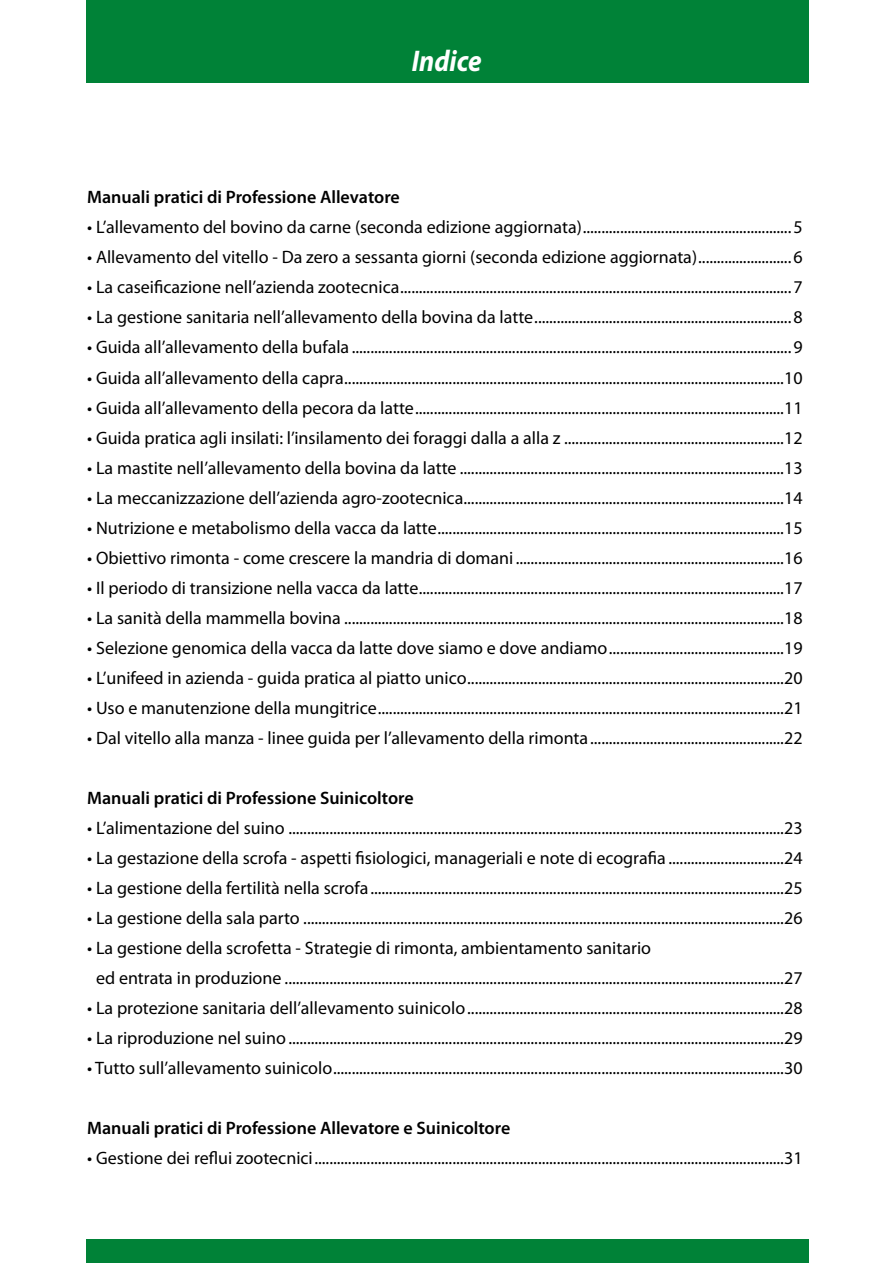
<style>
.page{position:relative;width:893px;height:1263px;background:#fff}
.page>*{position:absolute;margin:0;border:0;box-sizing:border-box;transform-origin:0 0}
.t1{font:italic 700 30px "Myriad Pro";color:#fff;scale:.9 1}
.t2{font:18px/30px "Myriad Pro";color:#000}
.t3{font:600 18px "Myriad Pro";color:#000}
</style>
<div class="page">
<div style="left:86px;top:0;width:723px;height:83px;background:#008237"></div>
<div style="left:86px;top:1239px;width:723px;height:24px;background:#008237"></div>
<h1 class="t1" style="left:412px;top:41px;width:79px">Indice</h1>
<p class="t3" style="left:87px;top:187px;width:314px">Manuali pratici di Professione Allevatore</p>
<p class="t2" style="left:87px;top:212px;width:717px">• L’allevamento del bovino da carne (seconda edizione aggiornata)........................................................5</p>
<p class="t2" style="left:87px;top:242px;width:717px">• Allevamento del vitello - Da zero a sessanta giorni (seconda edizione aggiornata).........................6</p>
<p class="t2" style="left:87px;top:272px;width:717px">• La caseificazione nell’azienda zootecnica.........................................................................................................7</p>
<p class="t2" style="left:87px;top:302px;width:717px">• La gestione sanitaria nell’allevamento della bovina da latte.....................................................................8</p>
<p class="t2" style="left:87px;top:332px;width:717px">• Guida all’allevamento della bufala ......................................................................................................................9</p>
<p class="t2" style="left:87px;top:362px;width:717px">• Guida all’allevamento della capra......................................................................................................................10</p>
<p class="t2" style="left:87px;top:392px;width:717px">• Guida all’allevamento della pecora da latte...................................................................................................11</p>
<p class="t2" style="left:87px;top:422px;width:717px">• Guida pratica agli insilati: l’insilamento dei foraggi dalla a alla z ...........................................................12</p>
<p class="t2" style="left:87px;top:452px;width:717px">• La mastite nell’allevamento della bovina da latte .......................................................................................13</p>
<p class="t2" style="left:87px;top:482px;width:717px">• La meccanizzazione dell’azienda agro-zootecnica......................................................................................14</p>
<p class="t2" style="left:87px;top:512px;width:717px">• Nutrizione e metabolismo della vacca da latte.............................................................................................15</p>
<p class="t2" style="left:87px;top:542px;width:717px">• Obiettivo rimonta - come crescere la mandria di domani ........................................................................16</p>
<p class="t2" style="left:87px;top:572px;width:717px">• Il periodo di transizione nella vacca da latte..................................................................................................17</p>
<p class="t2" style="left:87px;top:602px;width:717px">• La sanità della mammella bovina ......................................................................................................................18</p>
<p class="t2" style="left:87px;top:632px;width:717px">• Selezione genomica della vacca da latte dove siamo e dove andiamo...............................................19</p>
<p class="t2" style="left:87px;top:662px;width:717px">• L’unifeed in azienda - guida pratica al piatto unico.....................................................................................20</p>
<p class="t2" style="left:87px;top:692px;width:717px">• Uso e manutenzione della mungitrice.............................................................................................................21</p>
<p class="t2" style="left:87px;top:722px;width:717px">• Dal vitello alla manza - linee guida per l’allevamento della rimonta....................................................22</p>
<p class="t3" style="left:87px;top:788px;width:328px">Manuali pratici di Professione Suinicoltore</p>
<p class="t2" style="left:87px;top:812px;width:717px">• L’alimentazione del suino .....................................................................................................................................23</p>
<p class="t2" style="left:87px;top:842px;width:717px">• La gestazione della scrofa - aspetti fisiologici, manageriali e note di ecografia ...............................24</p>
<p class="t2" style="left:87px;top:872px;width:717px">• La gestione della fertilità nella scrofa...............................................................................................................25</p>
<p class="t2" style="left:87px;top:902px;width:717px">• La gestione della sala parto .................................................................................................................................26</p>
<p class="t2" style="left:96px;top:932px;width:708px;text-indent:-9px">• La gestione della scrofetta - Strategie di rimonta, ambientamento sanitario<br>ed entrata in produzione ......................................................................................................................................27</p>
<p class="t2" style="left:87px;top:992px;width:717px">• La protezione sanitaria dell’allevamento suinicolo.....................................................................................28</p>
<p class="t2" style="left:87px;top:1022px;width:717px">• La riproduzione nel suino.....................................................................................................................................29</p>
<p class="t2" style="left:87px;top:1052px;width:717px">• Tutto sull’allevamento suinicolo.........................................................................................................................30</p>
<p class="t3" style="left:87px;top:1118px;width:425px">Manuali pratici di Professione Allevatore e Suinicoltore</p>
<p class="t2" style="left:87px;top:1142px;width:717px">• Gestione dei reflui zootecnici..............................................................................................................................31</p>
</div>
